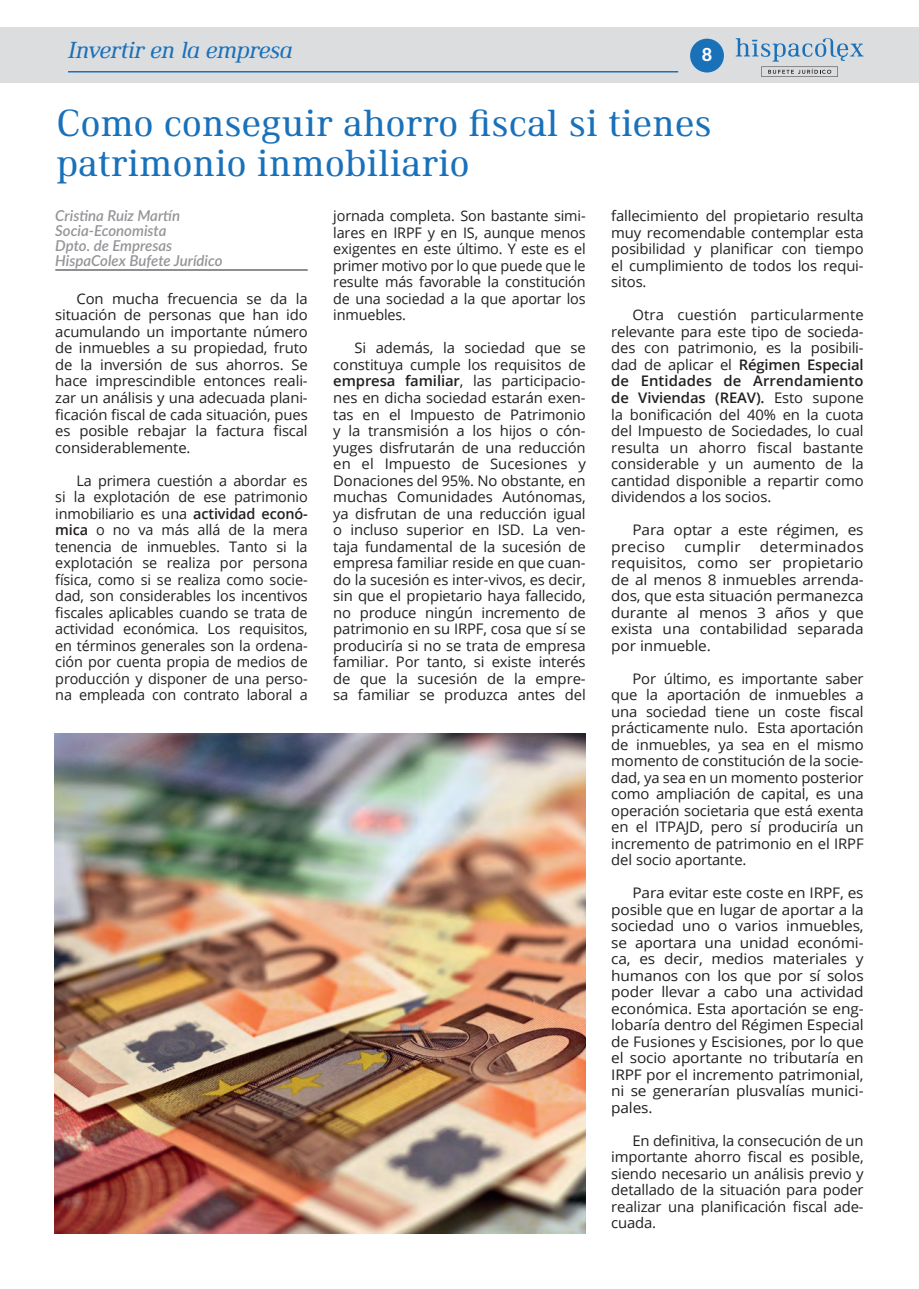
<style>
.page{position:relative;width:919px;height:1289px;background:#fff}
.page>*{position:absolute;margin:0;border:0;box-sizing:border-box;transform-origin:0 0}
.t1{font:39px/40.5px "Ethos";color:#1971ba}
.t2{font:italic 24px "Ethos";letter-spacing:-.03em;color:#1971ba}
.t3{font:800 18px "Lato";color:#fff}
.t4{font:italic 600 15px/15px "Lato";color:#939598}
.t5{font:14.55px/16.5px "Open Sans";letter-spacing:-.01em;color:#231f20;text-align:justify}
.t6{font:14.55px/16.5px "Open Sans";letter-spacing:-.01em;color:#231f20;text-align:justify;scale:1.06 1}
.t7{font:14.55px "Open Sans";letter-spacing:.015em;color:#231f20;scale:1.06 1}
.s1{font-weight:600}
</style>
<div class="page">
<div style="left:906px;top:28px;width:12px;height:55px;background:#dcdddf"></div>
<div style="left:0;top:28px;width:906px;height:55px;background:#dcdddf"></div>
<svg style="left:735px;top:38px;width:128px;height:39px"></svg>
<div style="left:690px;top:39px;width:33px;height:33px;background:#1971ba;border-radius:50%"></div>
<hr style="left:68px;top:71px;width:610px;height:1px;background:#1971ba">
<hr style="left:55px;top:270px;width:253px;height:1px;background:#231f20">
<img style="left:54px;top:733px;width:531px;height:500px">
<h2 class="t2" style="left:68px;top:36px;width:226px">Invertir en la empresa</h2>
<p class="t3" style="left:701px;top:41px;width:12px">8</p>
<h1 class="t1" style="left:56px;top:102px;width:656px">Como conseguir ahorro fiscal si tienes patrimonio inmobiliario</h1>
<p class="t4" style="left:55px;top:207px;width:169px">Cristina Ruiz Martín<br>Socia-Economista<br>Dpto. de Empresas<br>HispaColex Bufete Jurídico</p>
<p class="t5" style="left:55px;top:290px;width:254px;text-indent:21px">Con mucha frecuencia se da la situación de personas que han ido acumulando un importante número de inmuebles a su propiedad, fruto de la inversión de sus ahorros. Se hace imprescindible entonces reali&shy;zar un análisis y una adecuada plani&shy;ficación fiscal de cada situación, pues es posible rebajar la factura fiscal considerablemente.</p>
<p class="t5" style="left:55px;top:471px;width:254px;text-indent:21px">La primera cuestión a abordar es si la explotación de ese patrimonio inmobiliario es una <span class="s1">actividad econó&shy;mica</span> o no va más allá de la mera tenencia de inmuebles. Tanto si la explotación se realiza por persona física, como si se realiza como socie&shy;dad, son considerables los incentivos fiscales aplicables cuando se trata de actividad económica. Los requisitos, en términos generales son la ordena&shy;ción por cuenta propia de medios de producción y disponer de una perso&shy;na empleada con contrato laboral a</p>
<p class="t5" style="left:333px;top:207px;width:254px">jornada completa. Son bastante simi&shy;lares en IRPF y en IS, aunque menos exigentes en este último. Y este es el primer motivo por lo que puede que le resulte más favorable la constitución de una sociedad a la que aportar los inmuebles.</p>
<p class="t5" style="left:333px;top:339px;width:254px;text-indent:21px">Si además, la sociedad que se constituya cumple los requisitos de <span class="s1">empresa familiar</span>, las participacio&shy;nes en dicha sociedad estarán exen&shy;tas en el Impuesto de Patrimonio y la transmisión a los hijos o cón&shy;yuges disfrutarán de una reducción en el Impuesto de Sucesiones y Donaciones del 95%. No obstante, en muchas Comunidades Autónomas, ya disfrutan de una reducción igual o incluso superior en ISD. La ven&shy;taja fundamental de la sucesión de empresa familiar reside en que cuan&shy;do la sucesión es inter-vivos, es decir, sin que el propietario haya fallecido, no produce ningún incremento de patrimonio en su IRPF, cosa que sí se produciría si no se trata de empresa familiar. Por tanto, si existe interés de que la sucesión de la empre&shy;sa familiar se produzca antes del</p>
<p class="t5" style="left:611px;top:207px;width:254px">fallecimiento del propietario resulta muy recomendable contemplar esta posibilidad y planificar con tiempo el cumplimiento de todos los requi&shy;sitos.</p>
<p class="t5" style="left:611px;top:306px;width:254px;text-indent:21px">Otra cuestión particularmente relevante para este tipo de socieda&shy;des con patrimonio, es la posibili&shy;dad de aplicar el <span class="s1">Régimen Especial de Entidades de Arrendamiento de Viviendas (REAV).</span> Esto supone la bonificación del 40% en la cuota del Impuesto de Sociedades, lo cual resulta un ahorro fiscal bastante considerable y un aumento de la cantidad disponible a repartir como dividendos a los socios.</p>
<p class="t6" style="left:611px;top:521px;width:239px;text-indent:21px">Para optar a este régimen, es preciso</p>
<p class="t6" style="left:611px;top:537px;width:240px;text-indent:149px">determinados requisitos, como ser propietario de al menos 8 inmuebles arrenda&shy;dos, que esta situación permanezca durante al menos 3 años y que exista una contabilidad separada por inmueble.</p>
<p class="t5" style="left:611px;top:669px;width:254px;text-indent:21px">Por último, es importante saber que la aportación de inmuebles a una sociedad tiene un coste fiscal prácticamente nulo. Esta aportación de inmuebles, ya sea en el mismo momento de constitución de la socie&shy;dad, ya sea en un momento posterior como ampliación de capital, es una operación societaria que está exenta en el ITPAJD, pero sí produciría un incremento de patrimonio en el IRPF del socio aportante.</p>
<p class="t6" style="left:611px;top:884px;width:240px;text-indent:21px">Para evitar este coste en IRPF, es posible que en lugar de aportar a la sociedad uno o varios inmuebles, se aportara una unidad económi&shy;ca, es decir, medios materiales y humanos con los que por sí solos poder llevar a cabo una actividad económica. Esta aportación se eng&shy;lobaría dentro del Régimen Especial de Fusiones y Escisiones, por lo que el socio aportante no tributaría en IRPF por el incremento patrimonial, ni se generarían plusvalías munici&shy;pales.</p>
<p class="t5" style="left:611px;top:1131px;width:254px;text-indent:21px">En definitiva, la consecución de un importante ahorro fiscal es posible, siendo necesario un análisis previo y detallado de la situación para poder realizar una planificación fiscal ade&shy;cuada.</p>
<p class="t7" style="left:684px;top:536px;width:55px">cumplir</p>
</div>
